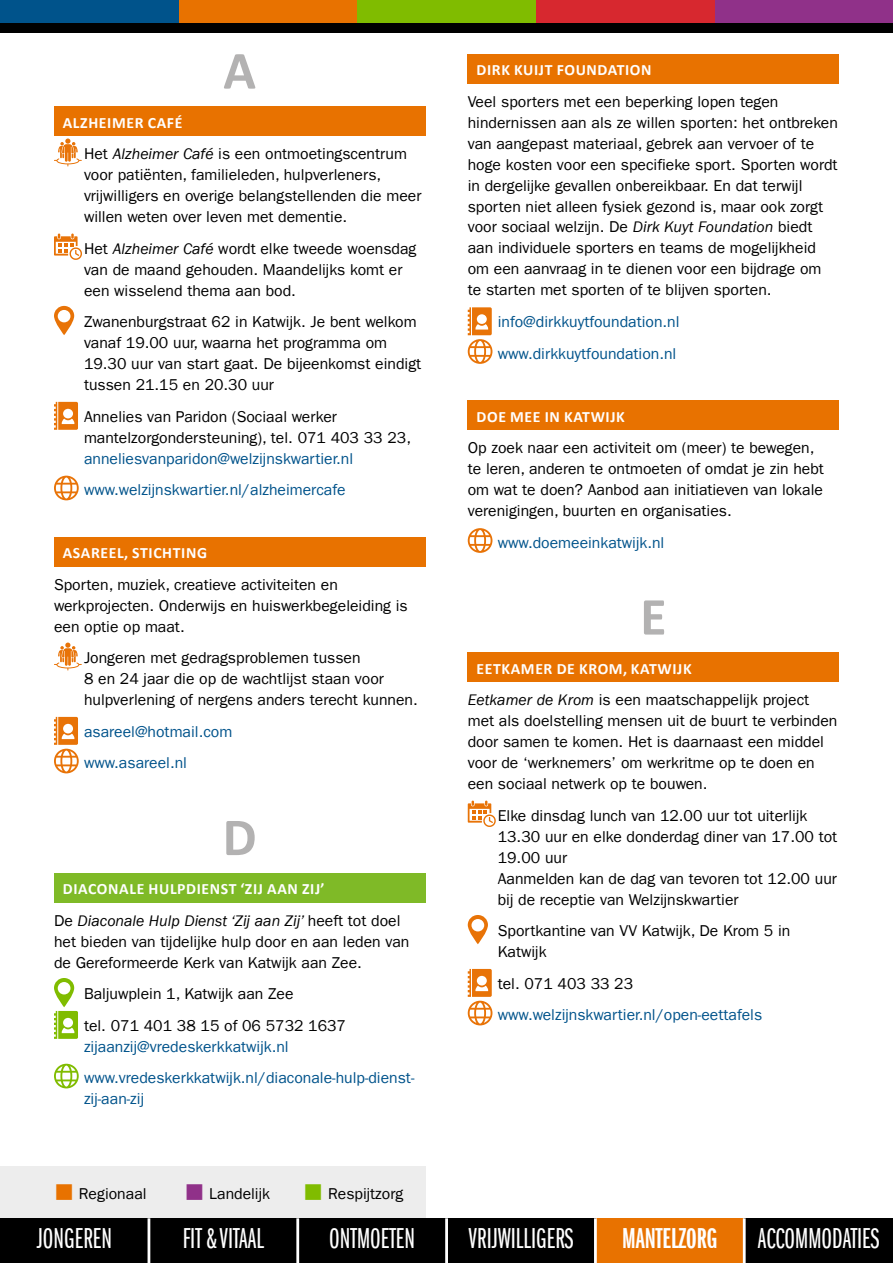
<style>
.page{position:relative;width:893px;height:1263px;background:#fff}
.page>*{position:absolute;margin:0;border:0;box-sizing:border-box;transform-origin:0 0}
.t1{font:700 54px "Calibri";color:#b3b2b2}
.t2{font:29.7px "Franklin Gothic LT Book X Cmpr";color:#fff}
.t3{font:29.7px "Franklin Gothic LT Demi X Cmpr";color:#fff}
.t4{font:15.75px/21px "Franklin Gothic LT";color:#000}
.t5{font:15.75px/31.5px "Franklin Gothic LT";color:#00538b}
.t6{font:700 15.75px "Calibri";letter-spacing:.04em;color:#fff}
.s1{font-style:italic}
.s2{color:#e87200}
.s3{color:#903189}
.s4{color:#80bc00}
</style>
<div class="page">
<div style="left:0;top:1166px;width:425px;height:52px;background:#ededed"></div>
<svg style="left:179px;top:0;width:714px;height:24px;background:#ac5d2b"></svg>
<div style="left:0;top:1218px;width:149px;height:45px;background:#000"></div>
<div style="left:298px;top:1218px;width:149px;height:45px;background:#000"></div>
<div style="left:595px;top:1218px;width:149px;height:45px;background:#e87200"></div>
<div style="left:149px;top:1218px;width:149px;height:45px;background:#000"></div>
<div style="left:447px;top:1218px;width:148px;height:45px;background:#000"></div>
<div style="left:744px;top:1218px;width:149px;height:45px;background:#000"></div>
<hr style="left:148px;top:1218px;width:2px;height:45px;background:#fff">
<hr style="left:296px;top:1218px;width:3px;height:45px;background:#fff">
<hr style="left:445px;top:1218px;width:3px;height:45px;background:#fff">
<hr style="left:594px;top:1218px;width:3px;height:45px;background:#fff">
<hr style="left:743px;top:1218px;width:3px;height:45px;background:#fff">
<div style="left:0;top:0;width:179px;height:24px;background:#00538b"></div>
<div style="left:0;top:24px;width:893px;height:9px;background:#000"></div>
<div style="left:54px;top:106px;width:371px;height:30px;background:#e87200"></div>
<div style="left:54px;top:537px;width:371px;height:29px;background:#e87200"></div>
<div style="left:54px;top:873px;width:371px;height:29px;background:#7fba27"></div>
<svg style="left:54px;top:138px;width:28px;height:28px"></svg>
<svg style="left:54px;top:233px;width:28px;height:27px"></svg>
<svg style="left:54px;top:306px;width:20px;height:29px"></svg>
<svg style="left:54px;top:402px;width:24px;height:28px"></svg>
<svg style="left:54px;top:476px;width:25px;height:24px"></svg>
<svg style="left:54px;top:642px;width:28px;height:28px"></svg>
<svg style="left:54px;top:717px;width:25px;height:56px"></svg>
<svg style="left:54px;top:978px;width:24px;height:61px"></svg>
<svg style="left:54px;top:1064px;width:25px;height:24px"></svg>
<div style="left:468px;top:54px;width:371px;height:29px;background:#e87200"></div>
<div style="left:468px;top:400px;width:371px;height:30px;background:#e87200"></div>
<div style="left:468px;top:653px;width:371px;height:29px;background:#e87200"></div>
<svg style="left:468px;top:307px;width:24px;height:57px"></svg>
<svg style="left:468px;top:528px;width:24px;height:25px"></svg>
<svg style="left:468px;top:800px;width:28px;height:27px"></svg>
<svg style="left:468px;top:915px;width:20px;height:29px"></svg>
<svg style="left:468px;top:969px;width:24px;height:56px"></svg>
<h1 class="t1" style="left:223px;top:32px;width:34px">A</h1>
<p class="t6" style="left:63px;top:111px;width:121px">ALZHEIMER CAFÉ</p>
<p class="t4" style="left:84px;top:143px;width:339px">Het <span class="s1">Alzheimer Café</span> is een ontmoetingscentrum voor patiënten, familieleden, hulpverleners, vrijwilligers en overige belangstellenden die meer willen weten over leven met dementie.</p>
<p class="t4" style="left:84px;top:238px;width:334px">Het <span class="s1">Alzheimer Café</span> wordt elke tweede woensdag van de maand gehouden. Maandelijks komt er een wisselend thema aan bod.</p>
<p class="t4" style="left:84px;top:311px;width:339px">Zwanenburgstraat 62 in Katwijk. Je bent welkom vanaf 19.00 uur, waarna het programma om 19.30 uur van start gaat. De bijeenkomst eindigt tussen 21.15 en 20.30 uur</p>
<p class="t4" style="left:84px;top:406px;width:329px">Annelies van Paridon (Sociaal werker mantelzorgondersteuning), tel. 071 403 33 23,</p>
<p class="t5" style="left:84px;top:443px;width:271px">anneliesvanparidon@welzijnskwartier.nl www.welzijnskwartier.nl/alzheimercafe</p>
<p class="t6" style="left:63px;top:542px;width:146px">ASAREEL, STICHTING</p>
<p class="t4" style="left:54px;top:574px;width:355px">Sporten, muziek, creatieve activiteiten en werkprojecten. Onderwijs en huiswerkbegeleiding is een optie op maat.</p>
<p class="t4" style="left:84px;top:647px;width:335px">Jongeren met gedragsproblemen tussen<br>8 en 24 jaar die op de wachtlijst staan voor hulpverlening of nergens anders terecht kunnen.</p>
<p class="t5" style="left:84px;top:716px;width:150px">asareel@hotmail.com www.asareel.nl</p>
<h1 class="t1" style="left:223px;top:799px;width:36px">D</h1>
<p class="t6" style="left:63px;top:878px;width:263px">DIACONALE HULPDIENST ‘ZIJ AAN ZIJ’</p>
<p class="t4" style="left:54px;top:910px;width:357px">De <span class="s1">Diaconale Hulp Dienst ‘Zij aan Zij’</span> heeft tot doel het bieden van tijdelijke hulp door en aan leden van de Gereformeerde Kerk van Katwijk aan Zee.</p>
<p class="t4" style="left:84px;top:978px;width:264px;line-height:31.5px">Baljuwplein 1, Katwijk aan Zee<br>tel. 071 401 38 15 of 06 5732 1637</p>
<p class="t5" style="left:84px;top:1031px;width:332px">zijaanzij@vredeskerkkatwijk.nl www.vredeskerkkatwijk.nl/diaconale-hulp-dienst-</p>
<p class="t5" style="left:84px;top:1083px;width:62px">zij-aan-zij</p>
<p class="t4" style="left:54px;top:1183px;width:94px"><span class="s2">■</span> Regionaal</p>
<p class="t4" style="left:184px;top:1183px;width:220px"><span class="s3">■</span> Landelijk <span class="s4">■</span> Respijtzorg</p>
<p class="t6" style="left:477px;top:59px;width:177px">DIRK KUIJT FOUNDATION</p>
<p class="t4" style="left:468px;top:91px;width:372px">Veel sporters met een beperking lopen tegen hindernissen aan als ze willen sporten: het ontbreken van aangepast materiaal, gebrek aan vervoer of te hoge kosten voor een specifieke sport. Sporten wordt in dergelijke gevallen onbereikbaar. En dat terwijl sporten niet alleen fysiek gezond is, maar ook zorgt voor sociaal welzijn. De <span class="s1">Dirk Kuyt Foundation</span> biedt aan individuele sporters en teams de mogelijkheid om een aanvraag in te dienen voor een bijdrage om te starten met sporten of te blijven sporten.</p>
<p class="t5" style="left:498px;top:306px;width:183px">info@dirkkuytfoundation.nl www.dirkkuytfoundation.nl</p>
<p class="t6" style="left:477px;top:405px;width:150px">DOE MEE IN KATWIJK</p>
<p class="t4" style="left:468px;top:437px;width:358px">Op zoek naar een activiteit om (meer) te bewegen, te leren, anderen te ontmoeten of omdat je zin hebt om wat te doen? Aanbod aan initiatieven van lokale verenigingen, buurten en organisaties.</p>
<p class="t5" style="left:498px;top:527px;width:168px">www.doemeeinkatwijk.nl</p>
<h1 class="t1" style="left:640px;top:578px;width:28px">E</h1>
<p class="t6" style="left:477px;top:657px;width:217px">EETKAMER DE KROM, KATWIJK</p>
<p class="t4" style="left:468px;top:689px;width:371px"><span class="s1">Eetkamer de Krom</span> is een maatschappelijk project met als doelstelling mensen uit de buurt te verbinden door samen te komen. Het is daarnaast een middel voor de ‘werknemers’ om werkritme op te doen en een sociaal netwerk op te bouwen.</p>
<p class="t4" style="left:498px;top:805px;width:341px">Elke dinsdag lunch van 12.00 uur tot uiterlijk 13.30 uur en elke donderdag diner van 17.00 tot 19.00 uur<br>Aanmelden kan de dag van tevoren tot 12.00 uur bij de receptie van Welzijnskwartier</p>
<p class="t4" style="left:498px;top:920px;width:294px">Sportkantine van VV Katwijk, De Krom 5 in<br>Katwijk</p>
<p class="t4" style="left:498px;top:973px;width:137px">tel. 071 403 33 23</p>
<p class="t5" style="left:498px;top:999px;width:266px">www.welzijnskwartier.nl/open-eettafels</p>
<h2 class="t2" style="left:37px;top:1223px;width:77px">JONGEREN</h2>
<h2 class="t2" style="left:183px;top:1223px;width:83px">FIT &amp; VITAAL</h2>
<h2 class="t2" style="left:329px;top:1223px;width:87px">ONTMOETEN</h2>
<h2 class="t2" style="left:468px;top:1223px;width:107px">VRIJWILLIGERS</h2>
<h2 class="t3" style="left:622px;top:1222px;width:97px">MANTELZORG</h2>
<h2 class="t2" style="left:758px;top:1223px;width:123px">ACCOMMODATIES</h2>
</div>
